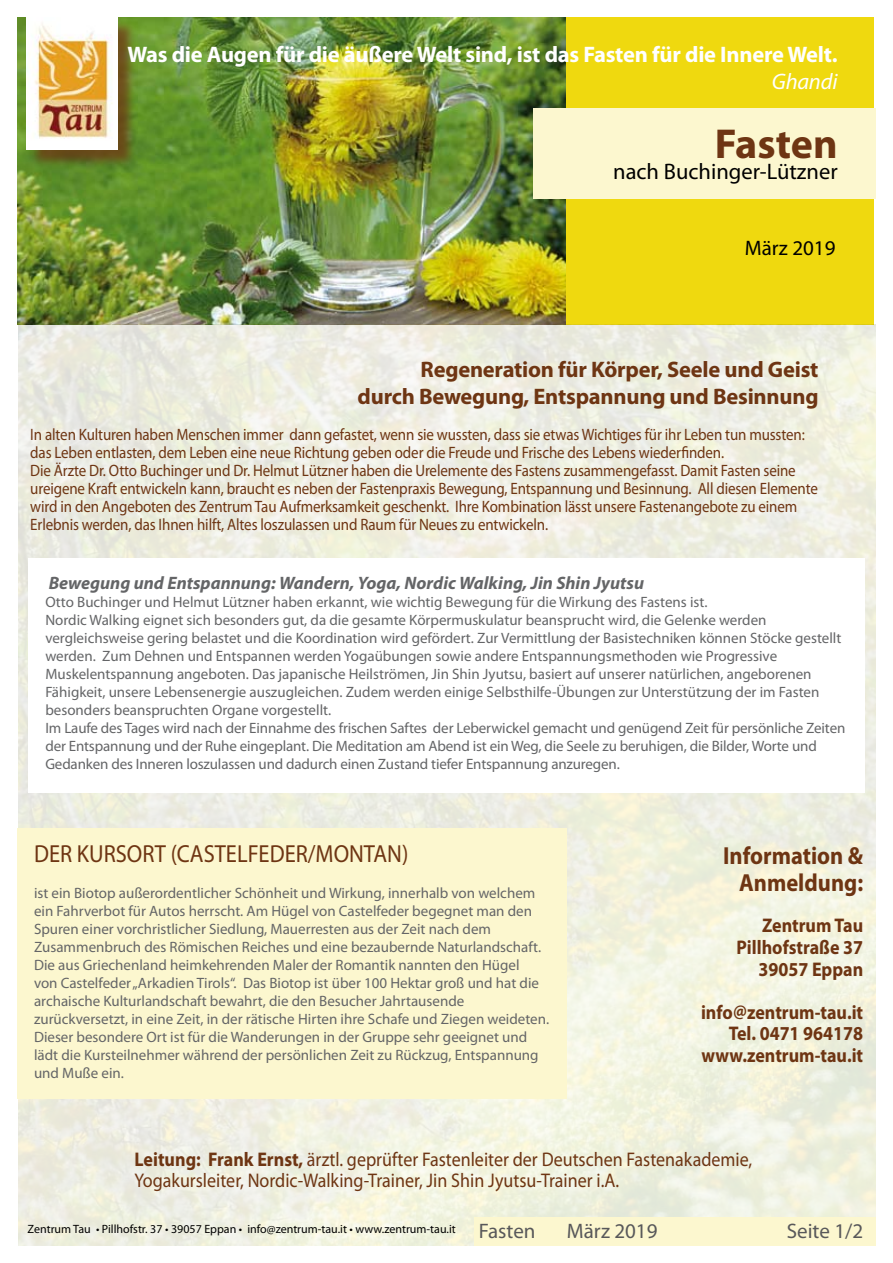
<style>
.page{position:relative;width:893px;height:1263px;background:#fff}
.page>*{position:absolute;margin:0;border:0;box-sizing:border-box;transform-origin:0 0}
.t1{font:700 42px "Myriad Pro";color:#6e3513}
.t2{font:24.75px "Myriad Pro";color:#6e3513;scale:.91 1}
.t3{font:700 24.75px/27px "Myriad Pro";color:#6e3513;text-align:right;scale:.91 1}
.t4{font:700 22.5px/27px "Myriad Pro";letter-spacing:-.01em;color:#6e3513;text-align:right}
.t5{font:700 22.5px "Myriad Pro";letter-spacing:-.01em;color:#fff}
.t6{font:22.5px "Myriad Pro";color:#000}
.t7{font:italic 22.5px "Myriad Pro";letter-spacing:-.01em;color:#fff}
.t8{font:21px "Myriad Pro";color:#58585a}
.t9{font:21px "Myriad Pro";color:#000}
.t10{font:19.8px/21.6px "Myriad Pro";color:#6e3513;scale:.91 1}
.t11{font:700 19.8px/21.6px "Myriad Pro";color:#6e3513;text-align:right;scale:.91 1}
.t12{font:italic 700 18px "Myriad Pro";color:#646567}
.t13{font:16.5px/18px "Myriad Pro";letter-spacing:-.01em;color:#6e3513;scale:.91 1}
.t14{font:15px/18px "Myriad Pro";color:#646567}
.t15{font:12px "Myriad Pro";color:#000}
.s1{font-weight:700}
.s2{font-size:21px;color:#58585a}
</style>
<div class="page">
<img style="left:17px;top:17px;width:550px;height:307px">
<div style="left:567px;top:17px;width:307px;height:307px;background:#efd90f"></div>
<div style="left:28px;top:19px;width:111px;height:151px;background:#6e3513;opacity:.75"></div>
<img style="left:27px;top:17px;width:91px;height:133px">
<div style="left:534px;top:108px;width:342px;height:90px;background:#fcf7cf"></div>
<img style="left:19px;top:324px;width:857px;height:922px">
<div style="left:475px;top:1218px;width:401px;height:28px;background:#fcf7cf"></div>
<div style="left:28px;top:558px;width:836px;height:234px;background:#fff"></div>
<div style="left:17px;top:828px;width:550px;height:270px;background:#fcf7cf"></div>
<h3 class="t5" style="left:127px;top:39px;width:712px">Was die Augen für die äußere Welt sind, ist das Fasten für die Innere Welt.</h3>
<h3 class="t7" style="left:772px;top:67px;width:67px">Ghandi</h3>
<h1 class="t1" style="left:715px;top:116px;width:124px">Fasten</h1>
<h3 class="t6" style="left:613px;top:157px;width:226px">nach Buchinger-Lützner</h3>
<h3 class="t9" style="left:745px;top:235px;width:92px">März 2019</h3>
<h3 class="t4" style="left:358px;top:355px;width:462px">Regeneration für Körper, Seele und Geist<br>durch Bewegung, Entspannung und Besinnung</h3>
<p class="t13" style="left:30px;top:425px;width:867px">In alten Kulturen haben Menschen immer dann gefastet, wenn sie wussten, dass sie etwas Wichtiges für ihr Leben tun mussten: das Leben entlasten, dem Leben eine neue Richtung geben oder die Freude und Frische des Lebens wiederfinden.<br>Die Ärzte Dr. Otto Buchinger und Dr. Helmut Lützner haben die Urelemente des Fastens zusammengefasst. Damit Fasten seine ureigene Kraft entwickeln kann, braucht es neben der Fastenpraxis Bewegung, Entspannung und Besinnung. All diesen Elemente wird in den Angeboten des Zentrum Tau Aufmerksamkeit geschenkt. Ihre Kombination lässt unsere Fastenangebote zu einem Erlebnis werden, das Ihnen hilft, Altes loszulassen und Raum für Neues zu entwickeln.</p>
<p class="t12" style="left:49px;top:571px;width:597px">Bewegung und Entspannung: Wandern, Yoga, Nordic Walking, Jin Shin Jyutsu</p>
<p class="t14" style="left:45px;top:592px;width:801px">Otto Buchinger und Helmut Lützner haben erkannt, wie wichtig Bewegung für die Wirkung des Fastens ist.<br>Nordic Walking eignet sich besonders gut, da die gesamte Körpermuskulatur beansprucht wird, die Gelenke werden vergleichsweise gering belastet und die Koordination wird gefördert. Zur Vermittlung der Basistechniken können Stöcke gestellt werden. Zum Dehnen und Entspannen werden Yogaübungen sowie andere Entspannungsmethoden wie Progressive Muskelentspannung angeboten. Das japanische Heilströmen, Jin Shin Jyutsu, basiert auf unserer natürlichen, angeborenen Fähigkeit, unsere Lebensenergie auszugleichen. Zudem werden einige Selbsthilfe-Übungen zur Unterstützung der im Fasten besonders beanspruchten Organe vorgestellt.<br>Im Laufe des Tages wird nach der Einnahme des frischen Saftes der Leberwickel gemacht und genügend Zeit für persönliche Zeiten der Entspannung und der Ruhe eingeplant. Die Meditation am Abend ist ein Weg, die Seele zu beruhigen, die Bilder, Worte und Gedanken des Inneren loszulassen und dadurch einen Zustand tiefer Entspannung anzuregen.</p>
<h2 class="t2" style="left:34px;top:838px;width:413px">DER KURSORT (CASTELFEDER/MONTAN)</h2>
<p class="t14" style="left:34px;top:884px;width:517px">ist ein Biotop außerordentlicher Schönheit und Wirkung, innerhalb von welchem ein Fahrverbot für Autos herrscht. Am Hügel von Castelfeder begegnet man den Spuren einer vorchristlicher Siedlung, Mauerresten aus der Zeit nach dem Zusammenbruch des Römischen Reiches und eine bezaubernde Naturlandschaft.<br>Die aus Griechenland heimkehrenden Maler der Romantik nannten den Hügel<br>von Castelfeder „Arkadien Tirols“. Das Biotop ist über 100 Hektar groß und hat die archaische Kulturlandschaft bewahrt, die den Besucher Jahrtausende zurückversetzt, in eine Zeit, in der rätische Hirten ihre Schafe und Ziegen weideten.<br>Dieser besondere Ort ist für die Wanderungen in der Gruppe sehr geeignet und lädt die Kursteilnehmer während der persönlichen Zeit zu Rückzug, Entspannung und Muße ein.</p>
<h2 class="t3" style="left:723px;top:841px;width:155px">Information &amp;<br>Anmeldung:</h2>
<h3 class="t11" style="left:737px;top:914px;width:141px">Zentrum Tau<br>Pillhofstraße 37<br>39057 Eppan</h3>
<h3 class="t11" style="left:701px;top:1000px;width:180px">info@zentrum-tau.it<br>Tel. 0471 964178 www.zentrum-tau.it</h3>
<h3 class="t10" style="left:135px;top:1148px;width:680px"><span class="s1">Leitung: Frank Ernst,</span> ärztl. geprüfter Fastenleiter der Deutschen Fastenakademie,<br>Yogakursleiter, Nordic-Walking-Trainer, Jin Shin Jyutsu-Trainer i.A.</h3>
<p class="t15" style="left:28px;top:1222px;width:509px">Zentrum Tau • Pillhofstr. 37 • 39057 Eppan • info@zentrum-tau.it • www.zentrum-tau.it <span class="s2">Fasten</span></p>
<h3 class="t8" style="left:567px;top:1218px;width:92px">März 2019</h3>
<h3 class="t8" style="left:787px;top:1218px;width:78px">Seite 1/2</h3>
</div>
